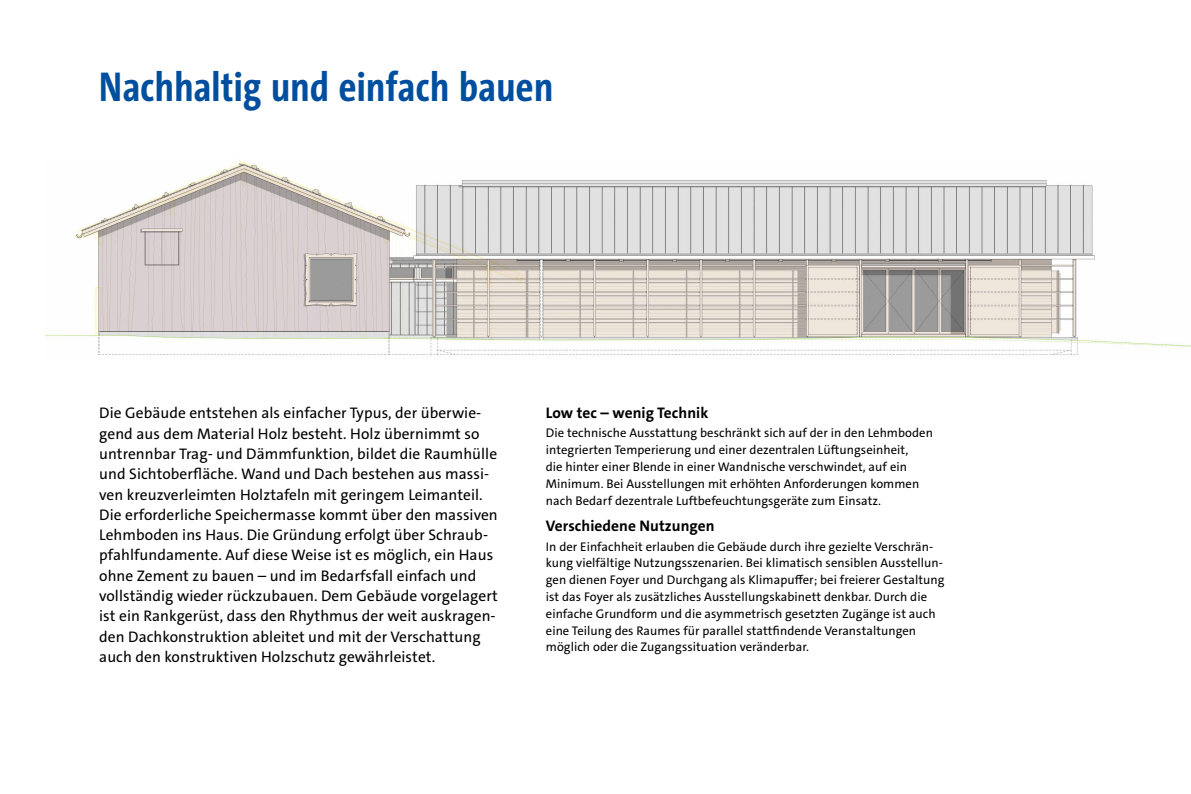
<style>
.page{position:relative;width:1191px;height:794px;background:#fff}
.page>*{position:absolute;margin:0;border:0;box-sizing:border-box;transform-origin:0 0}
.t1{font:700 42px "The Sans Cd";letter-spacing:.01em;color:#004f9f}
.t2{font:15.4px/20.3px "The Sans C4 s";letter-spacing:.005em;color:#000}
.t3{font:700 15.4px "The Sans C4 s";letter-spacing:.005em;color:#000}
.t4{font:12.6px/16.8px "The Sans C4 s";letter-spacing:.005em;color:#000}
</style>
<div class="page">
<img style="left:45px;top:160px;width:1146px;height:195px">
<h1 class="t1" style="left:99px;top:59px;width:455px">Nachhaltig und einfach bauen</h1>
<p class="t2" style="left:99px;top:403px;width:400px">Die Gebäude entstehen als einfacher Typus, der überwie&shy;gend aus dem Material Holz besteht. Holz übernimmt so untrennbar Trag- und Dämmfunktion, bildet die Raumhülle und Sichtoberfläche. Wand und Dach bestehen aus massi&shy;ven kreuzverleimten Holztafeln mit geringem Leimanteil.<br>Die erforderliche Speichermasse kommt über den massiven Lehmboden ins Haus. Die Gründung erfolgt über Schraub&shy;pfahlfundamente. Auf diese Weise ist es möglich, ein Haus ohne Zement zu bauen – und im Bedarfsfall einfach und vollständig wieder rückzubauen. Dem Gebäude vorgelagert ist ein Rankgerüst, dass den Rhythmus der weit auskragen&shy;den Dachkonstruktion ableitet und mit der Verschattung auch den konstruktiven Holzschutz gewährleistet.</p>
<p class="t3" style="left:546px;top:403px;width:164px">Low tec – wenig Technik</p>
<p class="t4" style="left:546px;top:425px;width:388px">Die technische Ausstattung beschränkt sich auf der in den Lehmboden integrierten Temperierung und einer dezentralen Lüftungseinheit,<br>die hinter einer Blende in einer Wandnische verschwindet, auf ein Minimum. Bei Ausstellungen mit erhöhten Anforderungen kommen nach Bedarf dezentrale Luftbefeuchtungsgeräte zum Einsatz.</p>
<p class="t3" style="left:546px;top:516px;width:170px">Verschiedene Nutzungen</p>
<p class="t4" style="left:546px;top:538px;width:400px">In der Einfachheit erlauben die Gebäude durch ihre gezielte Verschrän&shy;kung vielfältige Nutzungsszenarien. Bei klimatisch sensiblen Ausstellun&shy;gen dienen Foyer und Durchgang als Klimapuffer; bei freierer Gestaltung ist das Foyer als zusätzliches Ausstellungskabinett denkbar. Durch die einfache Grundform und die asymmetrisch gesetzten Zugänge ist auch eine Teilung des Raumes für parallel stattfindende Veranstaltungen möglich oder die Zugangssituation veränderbar.</p>
</div>
